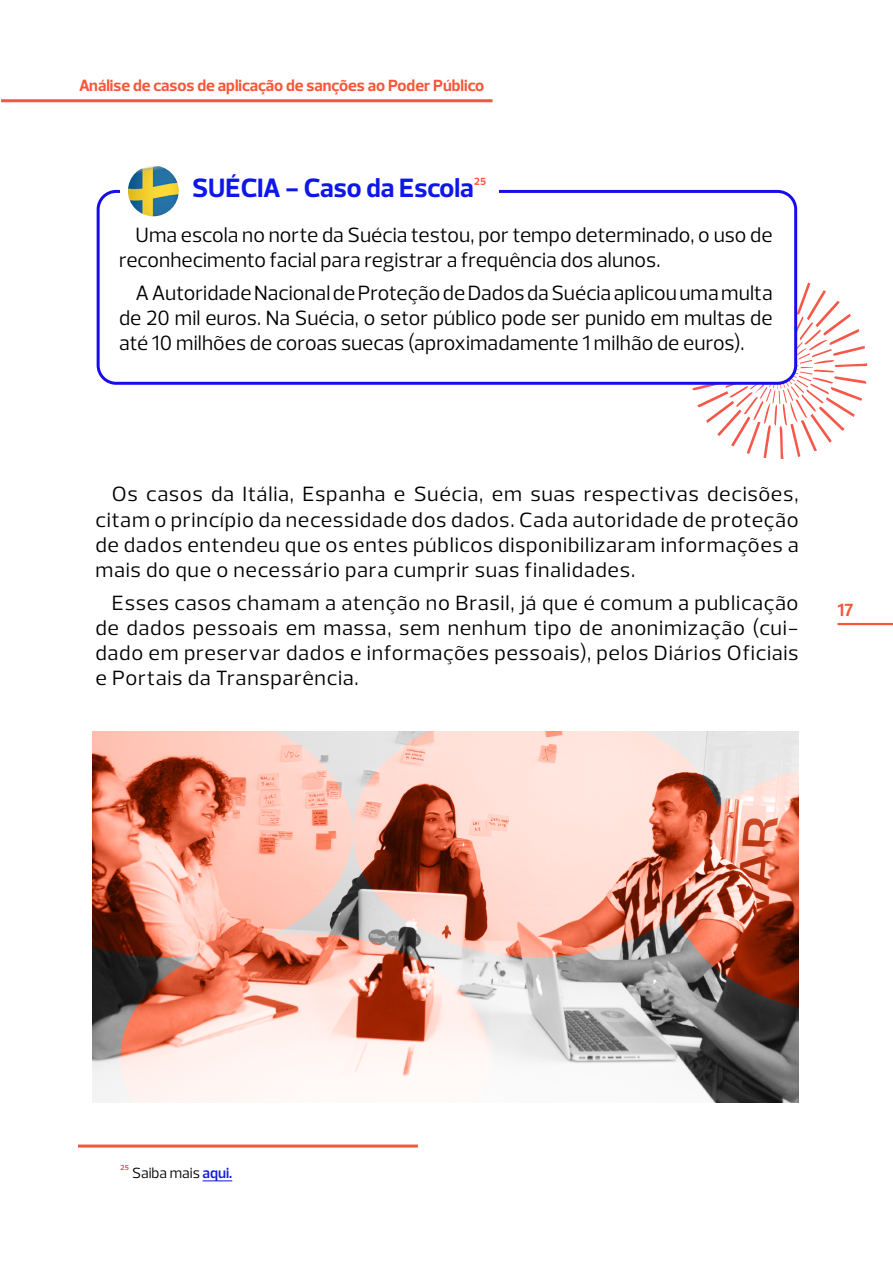
<style>
.page{position:relative;width:893px;height:1263px;background:#fff}
.page>*{position:absolute;margin:0;border:0;box-sizing:border-box;transform-origin:0 0}
.t1{font:700 27px "Prelo";color:#0d17e8}
.t2{font:21px/25.2px "Prelo";letter-spacing:.01em;color:#000;text-align:justify}
.t3{font:700 18px "Prelo";color:#f75739}
.t4{font:700 16.5px "Prelo";color:#f75739}
.t5{font:15px "Prelo";color:#000}
.s1{font-size:21px;color:#f75739}
.s2{font-weight:700;color:#f75739}
.s3{font-weight:600;color:#0d17e8}
</style>
<div class="page">
<hr style="left:837px;top:623px;width:56px;height:2px;background:#f75739">
<svg style="left:692px;top:277px;width:176px;height:182px"></svg>
<div style="left:98px;top:191px;width:698px;height:192px;background:#fff;border-radius:18px"></div>
<div style="left:97px;top:190px;width:700px;height:195px;border:3px solid #180dea;border-radius:18px"></div>
<div style="left:120px;top:176px;width:379px;height:35px;background:#fff"></div>
<hr style="left:1px;top:99px;width:492px;height:3px;background:#f75739">
<img style="left:92px;top:732px;width:706px;height:370px">
<img style="left:128px;top:165px;width:51px;height:51px;border-radius:25px">
<hr style="left:78px;top:1144px;width:340px;height:3px;background:#f75739">
<svg style="left:203px;top:1180px;width:29px;height:1px"></svg>
<p class="t4" style="left:79px;top:75px;width:407px">Análise de casos de aplicação de sanções ao Poder Público</p>
<p class="t1" style="left:192px;top:172px;width:294px">SUÉCIA - Caso da Escola<span class="s1">25</span></p>
<p class="t2" style="left:119px;top:222px;width:655px;text-indent:17px">Uma escola no norte da Suécia testou, por tempo determinado, o uso de reconhecimento facial para registrar a frequência dos alunos.</p>
<p class="t2" style="left:119px;top:280px;width:655px;text-indent:17px">A Autoridade Nacional de Proteção de Dados da Suécia aplicou uma multa de 20 mil euros. Na Suécia, o setor público pode ser punido em multas de até 10 milhões de coroas suecas (aproximadamente 1 milhão de euros).</p>
<p class="t2" style="left:95px;top:482px;width:705px;text-indent:17px">Os casos da Itália, Espanha e Suécia, em suas respectivas decisões, citam o princípio da necessidade dos dados. Cada autoridade de proteção de dados entendeu que os entes públicos disponibilizaram informações a mais do que o necessário para cumprir suas finalidades.</p>
<p class="t2" style="left:95px;top:590px;width:705px;text-indent:17px">Esses casos chamam a atenção no Brasil, já que é comum a publicação de dados pessoais em massa, sem nenhum tipo de anonimização (cui&shy;dado em preservar dados e informações pessoais), pelos Diários Oficiais e Portais da Transparência.</p>
<p class="t3" style="left:837px;top:599px;width:17px">17</p>
<p class="t5" style="left:120px;top:1164px;width:114px"><span class="s2">25</span> Saiba mais <span class="s3">aqui.</span></p>
</div>
